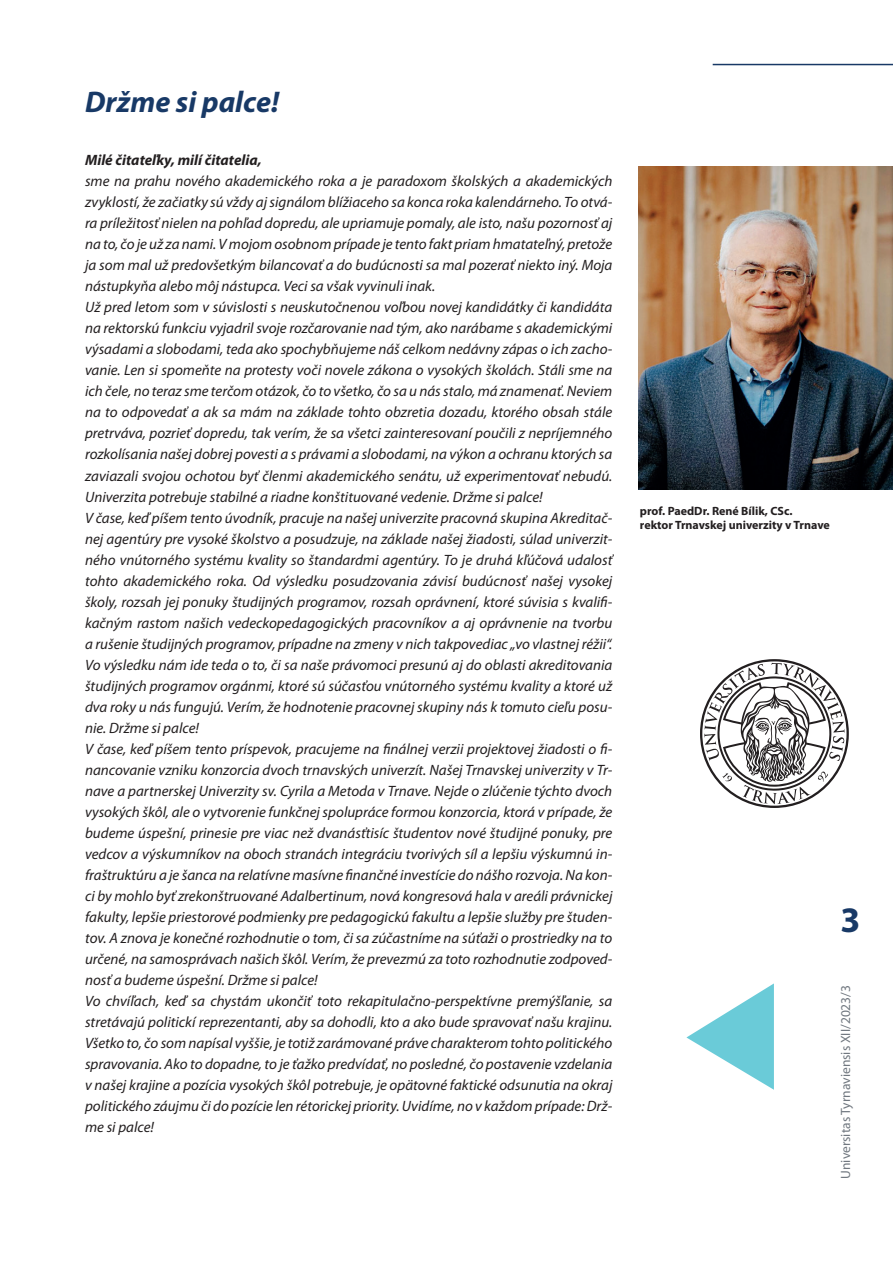
<style>
.page{position:relative;width:893px;height:1263px;background:#fff}
.page>*{position:absolute;margin:0;border:0;box-sizing:border-box;transform-origin:0 0}
.t1{font:700 36px "Myriad Pro";color:#183966}
.t2{font:italic 700 30px "Myriad Pro";color:#183966}
.t3{font:italic 15px/21px "Myriad Pro";color:#231f20}
.t4{font:italic 700 15px "Myriad Pro";color:#231f20}
.t5{font:13.5px "Myriad Pro";color:#70777f}
.t6{font:700 12px/14.4px "Myriad Pro";color:#231f20}
</style>
<div class="page">
<hr style="left:713px;top:64px;width:180px;height:1px;background:#183966">
<svg style="left:700px;top:659px;width:149px;height:149px"></svg>
<svg style="left:686px;top:983px;width:88px;height:107px"></svg>
<img style="left:639px;top:166px;width:254px;height:323px">
<h2 class="t2" style="left:85px;top:82px;width:196px">Držme si palce!</h2>
<p class="t4" style="left:85px;top:151px;width:178px">Milé čitateľky, milí čitatelia,</p>
<p class="t3" style="left:85px;top:171px;width:529px">sme na prahu nového akademického roka a je paradoxom školských a akademických zvyklostí, že začiatky sú vždy aj signálom blížiaceho sa konca roka kalendárneho. To otvá&shy;ra príležitosť nielen na pohľad dopredu, ale upriamuje pomaly, ale isto, našu pozornosť aj na to, čo je už za nami. V mojom osobnom prípade je tento fakt priam hmatateľný, pretože ja som mal už predovšetkým bilancovať a do budúcnosti sa mal pozerať niekto iný. Moja nástupkyňa alebo môj nástupca. Veci sa však vyvinuli inak.<br>Už pred letom som v súvislosti s neuskutočnenou voľbou novej kandidátky či kandidáta na rektorskú funkciu vyjadril svoje rozčarovanie nad tým, ako narábame s akademickými výsadami a slobodami, teda ako spochybňujeme náš celkom nedávny zápas o ich zacho&shy;vanie. Len si spomeňte na protesty voči novele zákona o vysokých školách. Stáli sme na ich čele, no teraz sme terčom otázok, čo to všetko, čo sa u nás stalo, má znamenať. Neviem na to odpovedať a ak sa mám na základe tohto obzretia dozadu, ktorého obsah stále pretrváva, pozrieť dopredu, tak verím, že sa všetci zainteresovaní poučili z nepríjemného rozkolísania našej dobrej povesti a s právami a slobodami, na výkon a ochranu ktorých sa zaviazali svojou ochotou byť členmi akademického senátu, už experimentovať nebudú.<br>Univerzita potrebuje stabilné a riadne konštituované vedenie. Držme si palce!<br>V čase, keď píšem tento úvodník, pracuje na našej univerzite pracovná skupina Akreditač&shy;nej agentúry pre vysoké školstvo a posudzuje, na základe našej žiadosti, súlad univerzit&shy;ného vnútorného systému kvality so štandardmi agentúry. To je druhá kľúčová udalosť tohto akademického roka. Od výsledku posudzovania závisí budúcnosť našej vysokej školy, rozsah jej ponuky študijných programov, rozsah oprávnení, ktoré súvisia s kvalifi&shy;kačným rastom našich vedeckopedagogických pracovníkov a aj oprávnenie na tvorbu a rušenie študijných programov, prípadne na zmeny v nich takpovediac „vo vlastnej réžii“.<br>Vo výsledku nám ide teda o to, či sa naše právomoci presunú aj do oblasti akreditovania študijných programov orgánmi, ktoré sú súčasťou vnútorného systému kvality a ktoré už dva roky u nás fungujú. Verím, že hodnotenie pracovnej skupiny nás k tomuto cieľu posu&shy;nie. Držme si palce!<br>V čase, keď píšem tento príspevok, pracujeme na finálnej verzii projektovej žiadosti o fi&shy;nancovanie vzniku konzorcia dvoch trnavských univerzít. Našej Trnavskej univerzity v Tr&shy;nave a partnerskej Univerzity sv. Cyrila a Metoda v Trnave. Nejde o zlúčenie týchto dvoch vysokých škôl, ale o vytvorenie funkčnej spolupráce formou konzorcia, ktorá v prípade, že budeme úspešní, prinesie pre viac než dvanásťtisíc študentov nové študijné ponuky, pre vedcov a výskumníkov na oboch stranách integráciu tvorivých síl a lepšiu výskumnú in&shy;fraštruktúru a je šanca na relatívne masívne finančné investície do nášho rozvoja. Na kon&shy;ci by mohlo byť zrekonštruované Adalbertinum, nová kongresová hala v areáli právnickej fakulty, lepšie priestorové podmienky pre pedagogickú fakultu a lepšie služby pre študen&shy;tov. A znova je konečné rozhodnutie o tom, či sa zúčastníme na súťaži o prostriedky na to určené, na samosprávach našich škôl. Verím, že prevezmú za toto rozhodnutie zodpoved&shy;nosť a budeme úspešní. Držme si palce!<br>Vo chvíľach, keď sa chystám ukončiť toto rekapitulačno-perspektívne premýšľanie, sa stretávajú politickí reprezentanti, aby sa dohodli, kto a ako bude spravovať našu krajinu.<br>Všetko to, čo som napísal vyššie, je totiž zarámované práve charakterom tohto politického spravovania. Ako to dopadne, to je ťažko predvídať, no posledné, čo postavenie vzdelania v našej krajine a pozícia vysokých škôl potrebuje, je opätovné faktické odsunutia na okraj politického záujmu či do pozície len rétorickej priority. Uvidíme, no v každom prípade: Drž&shy;me si palce!</p>
<p class="t6" style="left:640px;top:503px;width:191px">prof. PaedDr. René Bílik, CSc.<br>rektor Trnavskej univerzity v Trnave</p>
<h1 class="t1" style="left:840px;top:896px;width:21px">3</h1>
<p class="t5" style="left:837px;top:1179px;width:195px;rotate:-90deg">Universitas Tyrnaviensis XII/2023/3</p>
</div>
